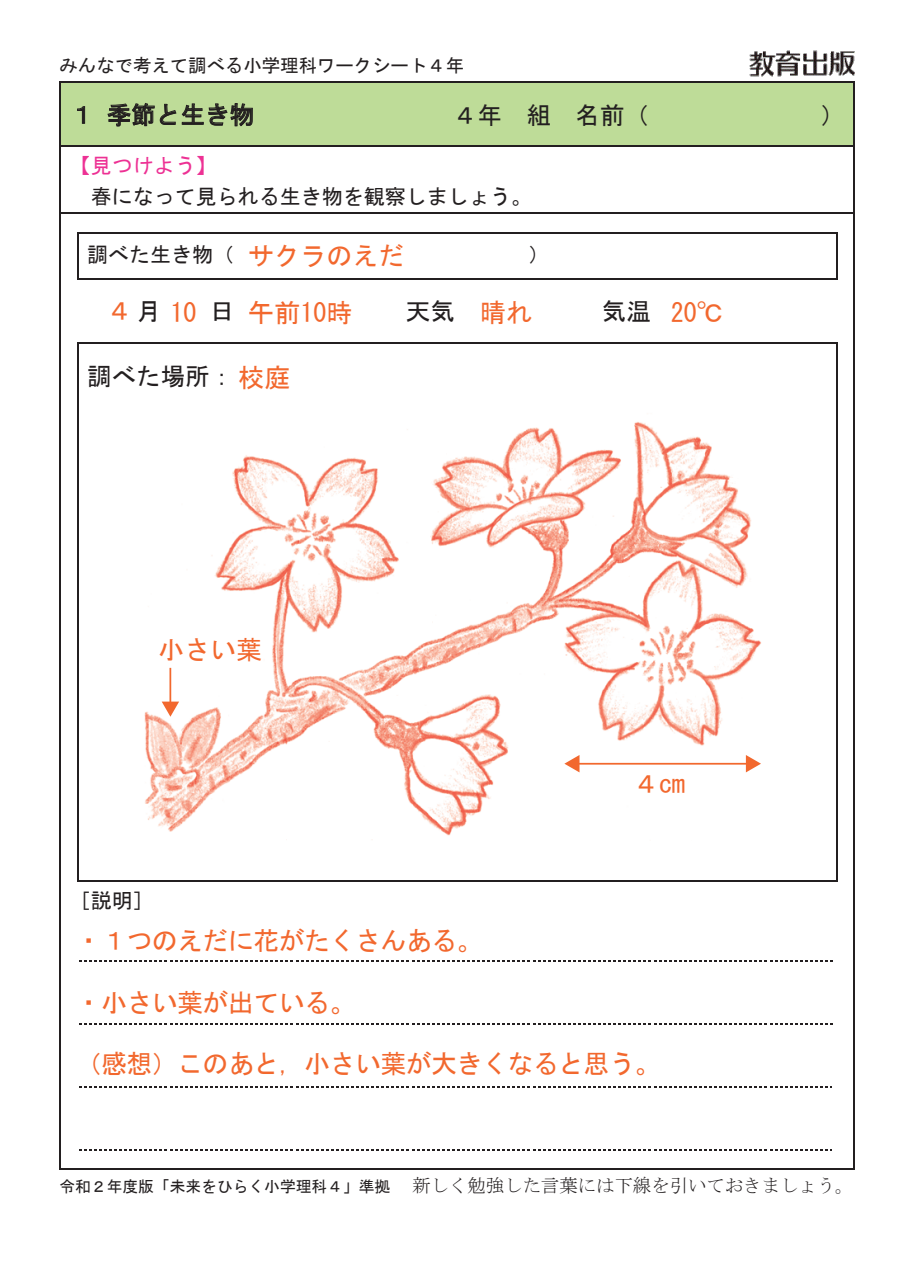
<style>
.page{position:relative;width:903px;height:1275px;background:#fff}
.page>*{position:absolute;margin:0;border:0;box-sizing:border-box;transform-origin:0 0}
.t1{font:26.07px "MS Gothic";letter-spacing:-.025em;color:#f2682e}
.t2{font:24.5px "MS Gothic";color:#231f20}
.t3{font:21px "MS Gothic";color:#231f20}
.t4{font:21px "MS Gothic";color:#ed3194}
.t5{font:18.55px "MS Mincho";color:#231f20}
.t6{font:18.55px "MS Gothic";color:#231f20}
.s1{font-size:24.5px;color:#231f20}
.s2{font-family:"MS Gothic";font-size:15.75px}
</style>
<div class="page">
<div style="left:61px;top:83px;width:792px;height:63px;background:#bedc98"></div>
<svg style="left:77px;top:106px;width:8px;height:18px"></svg>
<svg style="left:107px;top:103px;width:146px;height:24px"></svg>
<hr style="left:61px;top:81px;width:792px;height:2px;background:#231f20">
<hr style="left:59px;top:83px;width:2px;height:63px;background:#231f20">
<hr style="left:853px;top:83px;width:2px;height:63px;background:#231f20">
<hr style="left:61px;top:146px;width:792px;height:1px;background:#231f20">
<hr style="left:59px;top:149px;width:2px;height:63px;background:#231f20">
<hr style="left:853px;top:149px;width:2px;height:63px;background:#231f20">
<svg style="left:79px;top:960px;width:753px;height:1px"></svg>
<svg style="left:79px;top:1023px;width:753px;height:1px"></svg>
<svg style="left:79px;top:1086px;width:753px;height:1px"></svg>
<svg style="left:79px;top:1149px;width:753px;height:1px"></svg>
<svg style="left:77px;top:232px;width:2px;height:6px"></svg>
<hr style="left:79px;top:232px;width:757px;height:1px;background:#231f20">
<svg style="left:836px;top:232px;width:2px;height:6px"></svg>
<hr style="left:77px;top:238px;width:2px;height:40px;background:#231f20">
<hr style="left:836px;top:238px;width:2px;height:40px;background:#231f20">
<hr style="left:80px;top:278px;width:756px;height:2px;background:#231f20">
<hr style="left:80px;top:342px;width:756px;height:2px;background:#231f20">
<hr style="left:77px;top:344px;width:2px;height:536px;background:#231f20">
<hr style="left:79px;top:880px;width:757px;height:2px;background:#231f20">
<hr style="left:836px;top:344px;width:2px;height:536px;background:#231f20">
<hr style="left:61px;top:212px;width:792px;height:2px;background:#231f20">
<hr style="left:59px;top:216px;width:2px;height:952px;background:#231f20">
<hr style="left:59px;top:1168px;width:794px;height:1px;background:#231f20">
<hr style="left:853px;top:216px;width:2px;height:952px;background:#231f20">
<img style="left:749px;top:50px;width:105px;height:27px">
<img style="left:144px;top:422px;width:617px;height:418px">
<hr style="left:169px;top:668px;width:2px;height:36px;background:#f2682e">
<svg style="left:162px;top:702px;width:17px;height:15px"></svg>
<hr style="left:577px;top:763px;width:171px;height:2px;background:#f2682e">
<svg style="left:564px;top:755px;width:15px;height:17px"></svg>
<svg style="left:746px;top:755px;width:15px;height:17px"></svg>
<p class="t6" style="left:59px;top:56px;width:406px">みんなで考えて調べる小学理科ワークシート４年</p>
<p class="t2" style="left:70px;top:102px;width:186px">１季節と生き物</p>
<p class="t2" style="left:453px;top:102px;width:198px">４年 組 名前（</p>
<p class="t2" style="left:820px;top:102px;width:26px">）</p>
<p class="t4" style="left:70px;top:155px;width:149px">【見つけよう】</p>
<p class="t3" style="left:91px;top:186px;width:443px">春になって見られる生き物を観察しましょう。</p>
<p class="t1" style="left:248px;top:242px;width:158px">サクラのえだ</p>
<p class="t3" style="left:87px;top:243px;width:149px">調べた生き物（</p>
<p class="t3" style="left:528px;top:243px;width:22px">）</p>
<p class="t1" style="left:106px;top:299px;width:91px">４<span class="s1">月</span> 10</p>
<p class="t2" style="left:210px;top:299px;width:26px">日</p>
<p class="t2" style="left:406px;top:299px;width:51px">天気</p>
<p class="t2" style="left:602px;top:299px;width:51px">気温</p>
<p class="t1" style="left:248px;top:299px;width:106px">午前10時</p>
<p class="t1" style="left:480px;top:299px;width:54px">晴れ</p>
<p class="t1" style="left:671px;top:299px;width:54px">20℃</p>
<p class="t2" style="left:87px;top:364px;width:149px">調べた場所：</p>
<p class="t1" style="left:238px;top:365px;width:54px">校庭</p>
<p class="t1" style="left:158px;top:636px;width:106px">小さい葉</p>
<p class="t3" style="left:70px;top:890px;width:86px">［説明］</p>
<p class="t1" style="left:633px;top:771px;width:54px">４cm</p>
<p class="t1" style="left:76px;top:928px;width:408px">・１つのえだに花がたくさんある。</p>
<p class="t1" style="left:76px;top:989px;width:281px">・小さい葉が出ている。</p>
<p class="t1" style="left:76px;top:1050px;width:586px">（感想）このあと，小さい葉が大きくなると思う。</p>
<p class="t5" style="left:59px;top:1176px;width:796px"><span class="s2">令和２年度版「未来をひらく小学理科４」準拠</span> 新しく勉強した言葉には下線を引いておきましょう。</p>
</div>
